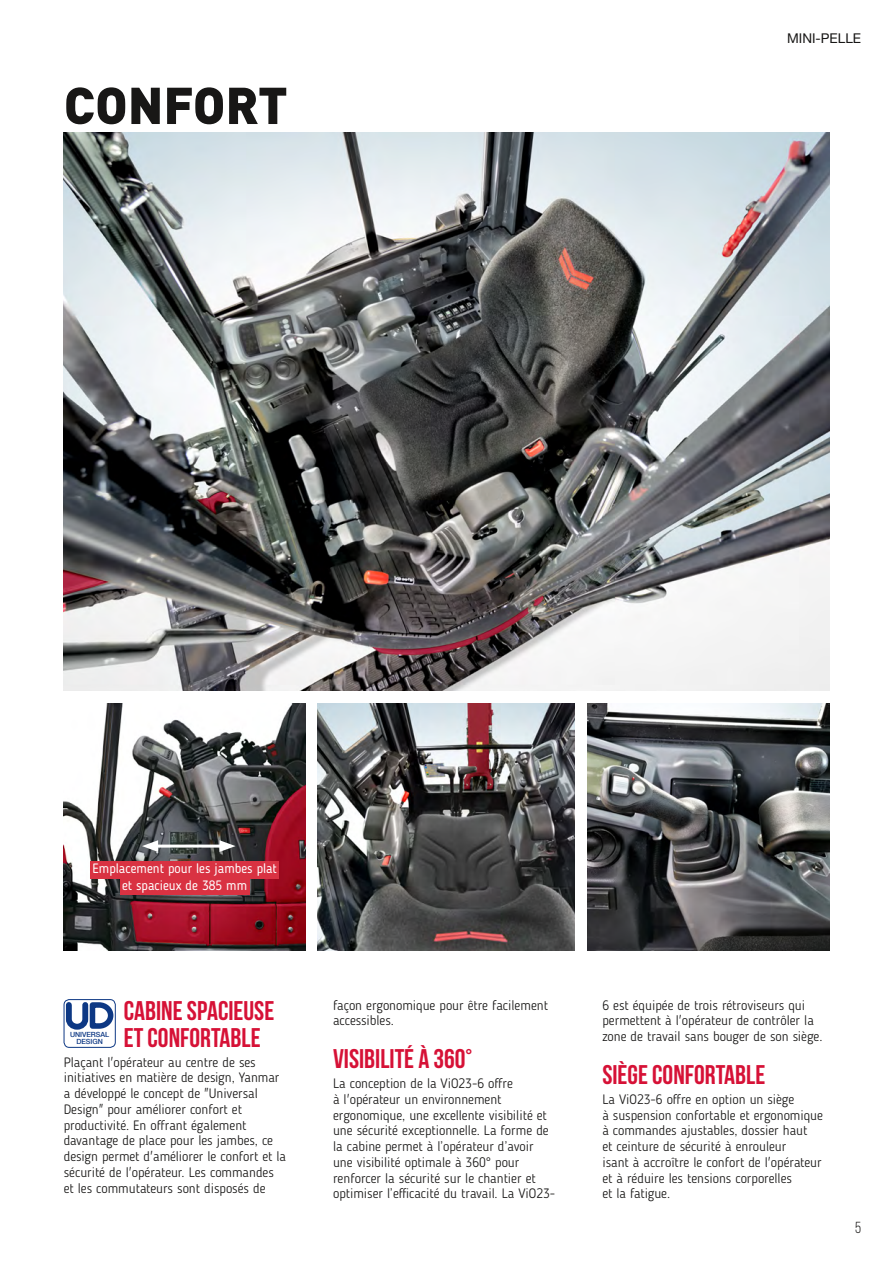
<style>
.page{position:relative;width:893px;height:1263px;background:#fff}
.page>*{position:absolute;margin:0;border:0;box-sizing:border-box;transform-origin:0 0}
.t1{font:900 51px "DINOT";color:#181716}
.t2{font:700 27px/27px "Bebas Neue";color:#d61136}
.t3{font:15.9px "Bebas Neue";color:#181716}
.t4{font:300 13.5px/15.8px "Blogger Sans";color:#181716}
.t5{font:13.5px/16.5px "Blogger Sans";color:#fff;text-align:center}
.t6{font:13.5px "Helvetica Neue LT Std";color:#181716}
.t7{font:500 7.05px/7.5px "Helvetica Neue LT Com";color:#0d3884;text-align:center}
</style>
<div class="page">
<img style="left:64px;top:704px;width:241px;height:246px">
<hr style="left:152px;top:844px;width:73px;height:3px;background:#fff">
<svg style="left:142px;top:840px;width:16px;height:12px"></svg>
<svg style="left:219px;top:840px;width:17px;height:12px"></svg>
<div style="left:64px;top:999px;width:52px;height:49px;border:1px solid #0d3884;border-radius:5px"></div>
<svg style="left:63px;top:999px;width:53px;height:33px"></svg>
<img style="left:64px;top:133px;width:765px;height:557px">
<img style="left:318px;top:704px;width:257px;height:246px">
<img style="left:588px;top:704px;width:241px;height:246px">
<div style="left:90px;top:861px;width:189px;height:17px;background:#d93242"></div>
<div style="left:120px;top:877px;width:129px;height:18px;background:#d93242"></div>
<h1 class="t1" style="left:64px;top:71px;width:225px">CONFORT</h1>
<p class="t6" style="left:787px;top:30px;width:76px">MINI-PELLE</p>
<p class="t5" style="left:93px;top:860px;width:186px">Emplacement pour les jambes plat et spacieux de 385 mm</p>
<h2 class="t2" style="left:124px;top:996px;width:152px">CABINE SPACIEUSE<br>ET CONFORTABLE</h2>
<p class="t4" style="left:64px;top:1054px;width:224px">Plaçant l'opérateur au centre de ses initiatives en matière de design, Yanmar a développé le concept de "Universal Design" pour améliorer confort et productivité. En offrant également davantage de place pour les jambes, ce design permet d'améliorer le confort et la sécurité de l'opérateur. Les commandes et les commutateurs sont disposés de</p>
<p class="t7" style="left:70px;top:1030px;width:41px">UNIVERSAL<br>DESIGN</p>
<p class="t4" style="left:333px;top:997px;width:216px">façon ergonomique pour être facilement accessibles.</p>
<h2 class="t2" style="left:333px;top:1045px;width:140px">VISIBILITÉ À 360°</h2>
<p class="t4" style="left:333px;top:1075px;width:224px">La conception de la ViO23-6 offre<br>à l'opérateur un environnement ergonomique, une excellente visibilité et une sécurité exceptionnelle. La forme de la cabine permet à l’opérateur d’avoir une visibilité optimale à 360° pour renforcer la sécurité sur le chantier et optimiser l’efficacité du travail. La ViO23-</p>
<p class="t4" style="left:602px;top:997px;width:222px">6 est équipée de trois rétroviseurs qui permettent à l'opérateur de contrôler la zone de travail sans bouger de son siège.</p>
<h2 class="t2" style="left:602px;top:1061px;width:164px">SIÈGE CONFORTABLE</h2>
<p class="t4" style="left:602px;top:1091px;width:222px">La ViO23-6 offre en option un siège<br>à suspension confortable et ergonomique à commandes ajustables, dossier haut<br>et ceinture de sécurité à enrouleur<br>isant à accroître le confort de l'opérateur et à réduire les tensions corporelles<br>et la fatigue.</p>
<p class="t3" style="left:855px;top:1219px;width:8px">5</p>
</div>
